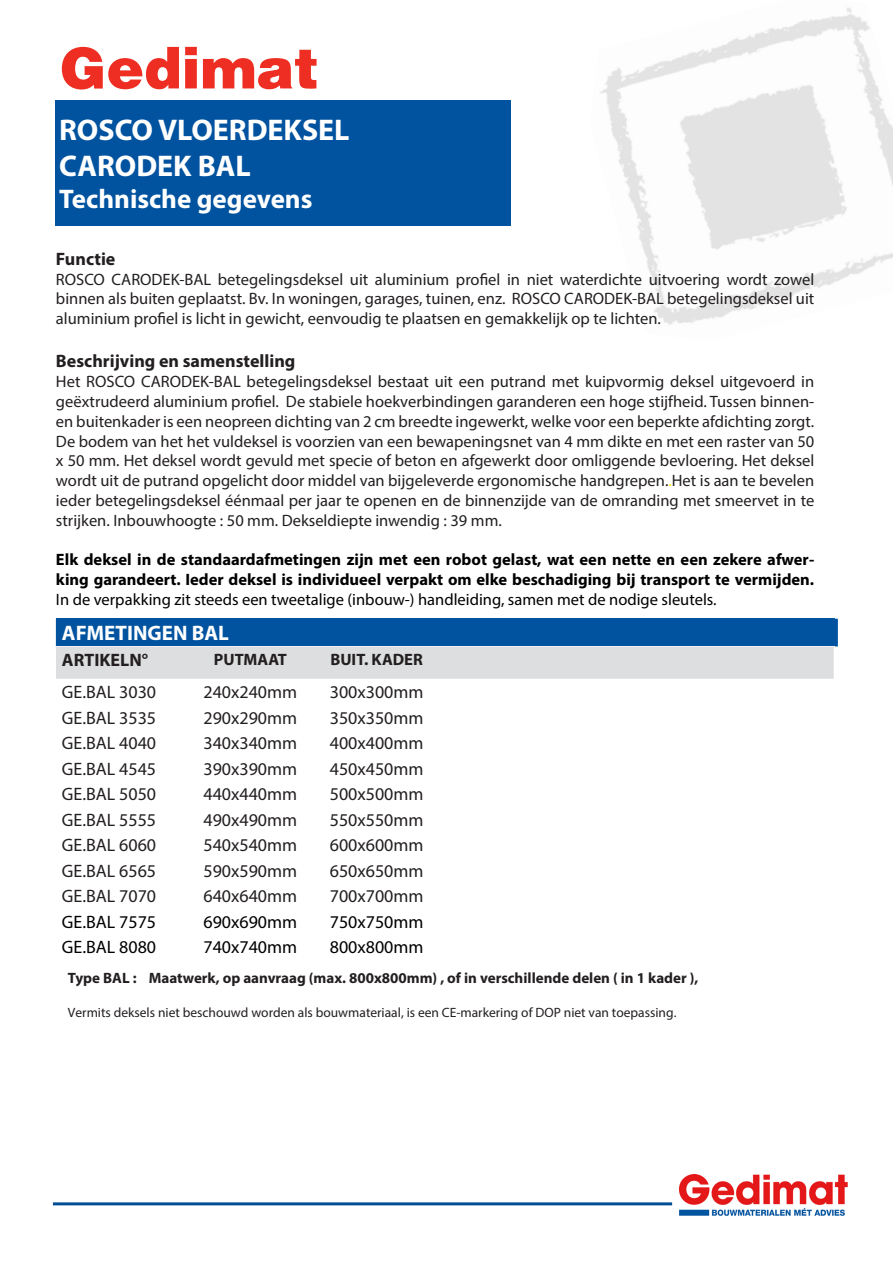
<style>
.page{position:relative;width:893px;height:1263px;background:#fff}
.page>*{position:absolute;margin:0;border:0;box-sizing:border-box;transform-origin:0 0}
.t1{font:700 30px/36px "Myriad Pro";color:#fff}
.t2{font:700 27px "Myriad Pro";color:#fff}
.t3{font:700 21px "Myriad Pro";color:#fff}
.t4{font:18px "Myriad Pro";color:#231f20}
.t5{font:18px "Myriad Pro";color:#000}
.t6{font:700 18px "Myriad Pro";color:#231f20}
.t7{font:16.5px/19.8px "Myriad Pro";color:#231f20;text-align:justify}
.t8{font:700 16.5px/19.8px "Myriad Pro";color:#000;text-align:justify}
.t9{font:700 16.5px "Myriad Pro";color:#231f20}
.t10{font:700 15px "Myriad Pro";color:#231f20}
.t11{font:13.5px "Myriad Pro";color:#231f20}
.s1{color:#fff101}
.s2{font-weight:400}
</style>
<div class="page">
<img style="left:600px;top:7px;width:293px;height:318px">
<div style="left:55px;top:100px;width:455px;height:125px;background:#0153a0"></div>
<hr style="left:53px;top:1202px;width:619px;height:3px;background:#004e95">
<svg style="left:56px;top:619px;width:782px;height:60px;background:#7a9fc3"></svg>
<img style="left:679px;top:1175px;width:169px;height:41px">
<svg style="left:62px;top:47px;width:117px;height:43px"></svg>
<svg style="left:185px;top:47px;width:12px;height:41px"></svg>
<svg style="left:203px;top:50px;width:114px;height:39px"></svg>
<p class="t1" style="left:59px;top:111px;width:292px">ROSCO VLOERDEKSEL<br>CARODEK BAL</p>
<p class="t2" style="left:59px;top:181px;width:255px">Technische gegevens</p>
<p class="t6" style="left:56px;top:247px;width:61px">Functie</p>
<p class="t7" style="left:56px;top:269px;width:760px">ROSCO CARODEK-BAL betegelingsdeksel uit aluminium profiel in niet waterdichte uitvoering wordt zowel binnen als buiten geplaatst. Bv. In woningen, garages, tuinen, enz. ROSCO CARODEK-BAL betegelingsdeksel uit aluminium profiel is licht in gewicht, eenvoudig te plaatsen en gemakkelijk op te lichten.</p>
<p class="t6" style="left:56px;top:349px;width:241px">Beschrijving en samenstelling</p>
<p class="t7" style="left:56px;top:371px;width:760px">Het ROSCO CARODEK-BAL betegelingsdeksel bestaat uit een putrand met kuipvormig deksel uitgevoerd in geëxtrudeerd aluminium profiel. De stabiele hoekverbindingen garanderen een hoge stijfheid. Tussen binnen&shy;en buitenkader is een neopreen dichting van 2 cm breedte ingewerkt, welke voor een beperkte afdichting zorgt.</p>
<p class="t7" style="left:56px;top:431px;width:760px">De bodem van het het vuldeksel is voorzien van een bewapeningsnet van 4 mm dikte en met een raster van 50 x 50 mm. Het deksel wordt gevuld met specie of beton en afgewerkt door omliggende bevloering. Het deksel wordt uit de putrand opgelicht door middel van bijgeleverde ergonomische handgrepen.<span class="s1">.</span>Het is aan te bevelen ieder betegelingsdeksel éénmaal per jaar te openen en de binnenzijde van de omranding met smeervet in te strijken. Inbouwhoogte : 50 mm. Dekseldiepte inwendig : 39 mm.</p>
<p class="t8" style="left:56px;top:549px;width:760px">Elk deksel in de standaardafmetingen zijn met een robot gelast, wat een nette en een zekere afwer&shy;king garandeert. Ieder deksel is individueel verpakt om elke beschadiging bij transport te vermijden.<br><span class="s2">In de verpakking zit steeds een tweetalige (inbouw-) handleiding, samen met de nodige sleutels.</span></p>
<p class="t3" style="left:62px;top:620px;width:168px">AFMETINGEN BAL</p>
<p class="t6" style="left:62px;top:648px;width:88px">ARTIKELN°</p>
<p class="t9" style="left:214px;top:649px;width:75px">PUTMAAT</p>
<p class="t9" style="left:330px;top:649px;width:94px">BUIT. KADER</p>
<p class="t4" style="left:62px;top:681px;width:96px">GE.BAL 3030</p>
<p class="t4" style="left:203px;top:681px;width:95px">240x240mm</p>
<p class="t4" style="left:330px;top:681px;width:95px">300x300mm</p>
<p class="t4" style="left:62px;top:707px;width:96px">GE.BAL 3535</p>
<p class="t4" style="left:203px;top:707px;width:95px">290x290mm</p>
<p class="t4" style="left:330px;top:707px;width:95px">350x350mm</p>
<p class="t4" style="left:62px;top:732px;width:96px">GE.BAL 4040</p>
<p class="t4" style="left:203px;top:732px;width:95px">340x340mm</p>
<p class="t4" style="left:330px;top:732px;width:95px">400x400mm</p>
<p class="t4" style="left:62px;top:758px;width:96px">GE.BAL 4545</p>
<p class="t4" style="left:203px;top:758px;width:95px">390x390mm</p>
<p class="t4" style="left:330px;top:758px;width:95px">450x450mm</p>
<p class="t4" style="left:62px;top:783px;width:96px">GE.BAL 5050</p>
<p class="t4" style="left:203px;top:783px;width:95px">440x440mm</p>
<p class="t4" style="left:330px;top:783px;width:95px">500x500mm</p>
<p class="t4" style="left:62px;top:809px;width:96px">GE.BAL 5555</p>
<p class="t4" style="left:203px;top:809px;width:95px">490x490mm</p>
<p class="t4" style="left:330px;top:809px;width:95px">550x550mm</p>
<p class="t4" style="left:62px;top:834px;width:96px">GE.BAL 6060</p>
<p class="t4" style="left:203px;top:834px;width:95px">540x540mm</p>
<p class="t4" style="left:330px;top:834px;width:95px">600x600mm</p>
<p class="t4" style="left:62px;top:860px;width:96px">GE.BAL 6565</p>
<p class="t4" style="left:203px;top:860px;width:95px">590x590mm</p>
<p class="t4" style="left:330px;top:860px;width:95px">650x650mm</p>
<p class="t4" style="left:62px;top:885px;width:96px">GE.BAL 7070</p>
<p class="t4" style="left:203px;top:885px;width:95px">640x640mm</p>
<p class="t4" style="left:330px;top:885px;width:95px">700x700mm</p>
<p class="t5" style="left:62px;top:911px;width:96px">GE.BAL 7575</p>
<p class="t5" style="left:203px;top:911px;width:95px">690x690mm</p>
<p class="t5" style="left:330px;top:911px;width:95px">750x750mm</p>
<p class="t5" style="left:62px;top:936px;width:96px">GE.BAL 8080</p>
<p class="t5" style="left:203px;top:936px;width:95px">740x740mm</p>
<p class="t5" style="left:330px;top:936px;width:95px">800x800mm</p>
<p class="t10" style="left:68px;top:968px;width:632px">Type BAL : Maatwerk, op aanvraag (max. 800x800mm) , of in verschillende delen ( in 1 kader ),</p>
<p class="t11" style="left:68px;top:1004px;width:610px">Vermits deksels niet beschouwd worden als bouwmateriaal, is een CE-markering of DOP niet van toepassing.</p>
</div>
